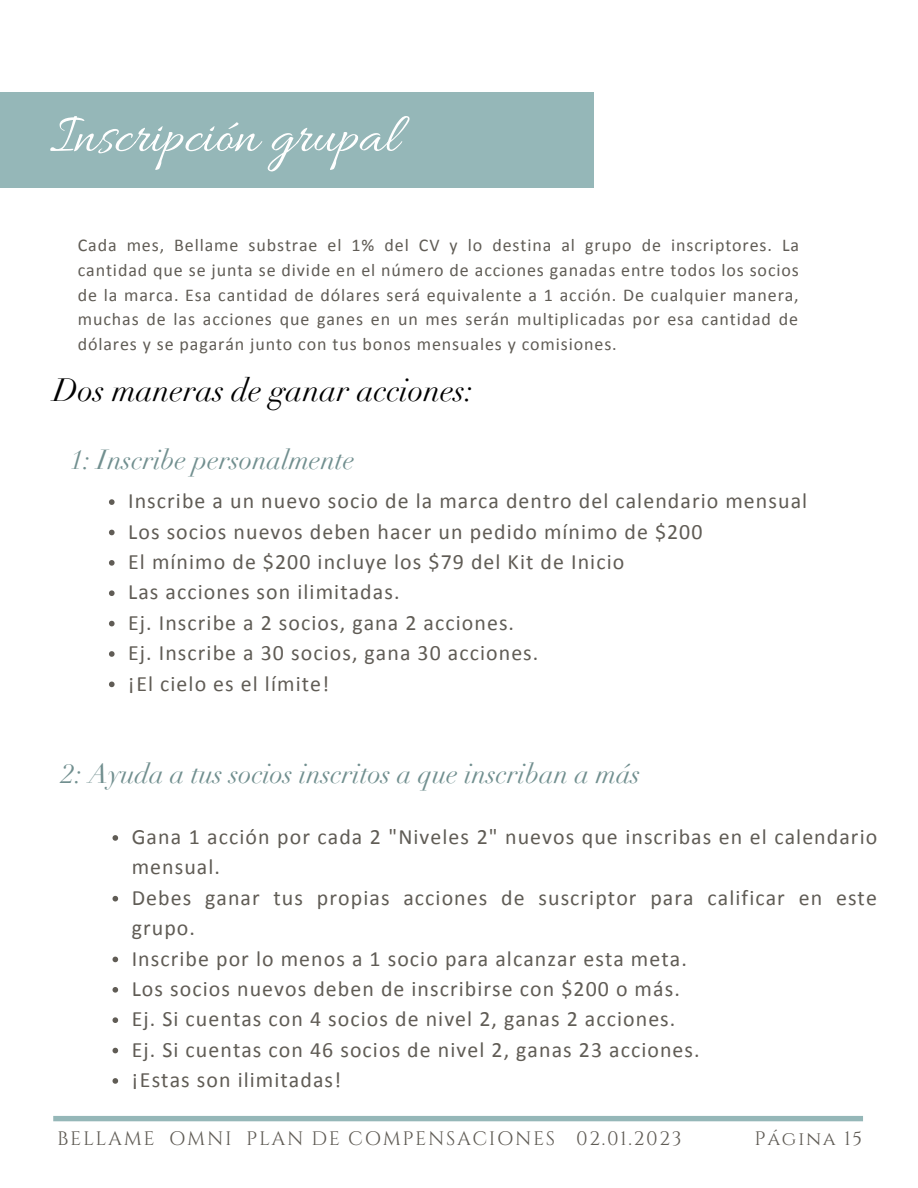
<style>
.page{position:relative;width:918px;height:1188px;background:#fff}
.page>*{position:absolute;margin:0;border:0;box-sizing:border-box;transform-origin:0 0}
.t1{font:57px "Allura";color:#fff}
.t2{font:italic 31.5px "Didot";color:#000}
.t3{font:italic 27px "Didot";color:#718f8f}
.t4{font:21.9px/30.3px "Calibri";letter-spacing:.05em;color:#605c55}
.t5{font:19.5px "Cinzel";letter-spacing:.085em;color:#605c55}
.t6{font:18px/24.8px "Calibri";letter-spacing:.05em;color:#605c55;text-align:justify}
</style>
<div class="page">
<svg style="left:109px;top:499px;width:6px;height:6px"></svg>
<svg style="left:109px;top:530px;width:6px;height:5px"></svg>
<svg style="left:109px;top:560px;width:6px;height:6px"></svg>
<svg style="left:109px;top:590px;width:6px;height:6px"></svg>
<svg style="left:109px;top:621px;width:6px;height:5px"></svg>
<svg style="left:109px;top:651px;width:6px;height:6px"></svg>
<svg style="left:109px;top:682px;width:6px;height:5px"></svg>
<div style="left:53px;top:1116px;width:810px;height:5px;background:#95b7b8"></div>
<svg style="left:113px;top:835px;width:5px;height:6px"></svg>
<svg style="left:113px;top:896px;width:5px;height:5px"></svg>
<svg style="left:113px;top:957px;width:5px;height:5px"></svg>
<svg style="left:113px;top:987px;width:5px;height:6px"></svg>
<svg style="left:113px;top:1017px;width:5px;height:6px"></svg>
<svg style="left:113px;top:1048px;width:5px;height:5px"></svg>
<svg style="left:113px;top:1078px;width:5px;height:6px"></svg>
<div style="left:0;top:92px;width:594px;height:95px;background:#95b7b8"></div>
<h1 class="t1" style="left:50px;top:104px;width:350px">Inscripción grupal</h1>
<p class="t6" style="left:78px;top:234px;width:723px">Cada mes, Bellame substrae el 1% del CV y lo destina al grupo de inscriptores. La cantidad que se junta se divide en el número de acciones ganadas entre todos los socios de la marca. Esa cantidad de dólares será equivalente a 1 acción. De cualquier manera, muchas de las acciones que ganes en un mes serán multiplicadas por esa cantidad de dólares y se pagarán junto con tus bonos mensuales y comisiones.</p>
<h2 class="t2" style="left:53px;top:372px;width:422px">Dos maneras de ganar acciones:</h2>
<p class="t3" style="left:70px;top:444px;width:286px">1: Inscribe personalmente</p>
<p class="t4" style="left:128px;top:488px;width:681px">Inscribe a un nuevo socio de la marca dentro del calendario mensual Los socios nuevos deben hacer un pedido mínimo de $200<br>El mínimo de $200 incluye los $79 del Kit de Inicio<br>Las acciones son ilimitadas.<br>Ej. Inscribe a 2 socios, gana 2 acciones.<br>Ej. Inscribe a 30 socios, gana 30 acciones.<br>¡El cielo es el límite!</p>
<p class="t3" style="left:62px;top:758px;width:580px">2: Ayuda a tus socios inscritos a que inscriban a más</p>
<p class="t4" style="left:132px;top:823px;width:747px">Gana 1 acción por cada 2 "Niveles 2" nuevos que inscribas en el calendario mensual.<br>Debes ganar tus propias acciones de suscriptor para calificar en este grupo.<br>Inscribe por lo menos a 1 socio para alcanzar esta meta.<br>Los socios nuevos deben de inscribirse con $200 o más.<br>Ej. Si cuentas con 4 socios de nivel 2, ganas 2 acciones.<br>Ej. Si cuentas con 46 socios de nivel 2, ganas 23 acciones.<br>¡Estas son ilimitadas!</p>
<p class="t5" style="left:57px;top:1126px;width:626px">BELLAME OMNI PLAN DE COMPENSACIONES 02.01.2023</p>
<p class="t5" style="left:755px;top:1126px;width:109px">Página 15</p>
</div>
